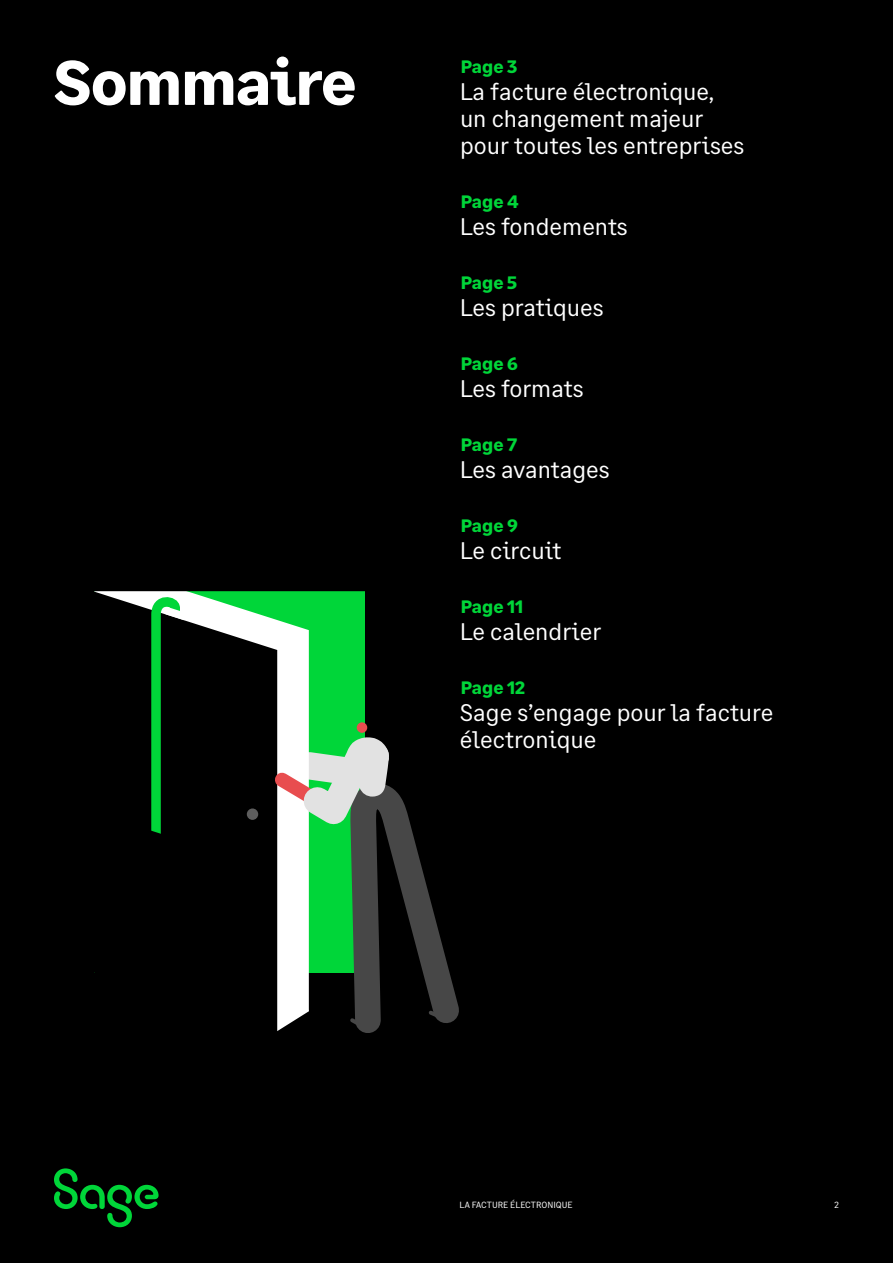
<style>
.page{position:relative;width:893px;height:1263px;background:#000}
.page>*{position:absolute;margin:0;border:0;box-sizing:border-box;transform-origin:0 0}
.t1{font:700 63px "Sage Text";letter-spacing:-.02em;color:#fff}
.t2{font:24px/27px "Sage Text";color:#fff}
.t3{font:700 18px "Sage Text";color:#00d639}
.t4{font:9px "Sage Text";color:#fff}
</style>
<div class="page">
<div style="left:94px;top:591px;width:271px;height:382px;background:#00d639"></div>
<svg style="left:277px;top:591px;width:32px;height:127px;fill:#fff"></svg>
<svg style="left:94px;top:591px;width:183px;height:382px;background:#101511"></svg>
<svg style="left:144px;top:597px;width:42px;height:247px"></svg>
<div style="left:247px;top:808px;width:11px;height:12px;background:#5e5e5e;border-radius:50%"></div>
<svg style="left:254px;top:718px;width:205px;height:315px"></svg>
<svg style="left:54px;top:1168px;width:105px;height:59px"></svg>
<h1 class="t1" style="left:54px;top:43px;width:305px">Sommaire</h1>
<p class="t3" style="left:461px;top:56px;width:58px">Page 3</p>
<p class="t2" style="left:460px;top:79px;width:286px">La facture électronique, un changement majeur pour toutes les entreprises</p>
<p class="t3" style="left:461px;top:191px;width:60px">Page 4</p>
<p class="t2" style="left:460px;top:214px;width:170px">Les fondements</p>
<p class="t3" style="left:461px;top:272px;width:58px">Page 5</p>
<p class="t2" style="left:460px;top:295px;width:145px">Les pratiques</p>
<p class="t3" style="left:461px;top:353px;width:59px">Page 6</p>
<p class="t2" style="left:460px;top:376px;width:125px">Les formats</p>
<p class="t3" style="left:461px;top:434px;width:58px">Page 7</p>
<p class="t2" style="left:460px;top:457px;width:151px">Les avantages</p>
<p class="t3" style="left:461px;top:515px;width:59px">Page 9</p>
<p class="t2" style="left:460px;top:538px;width:103px">Le circuit</p>
<p class="t3" style="left:461px;top:596px;width:64px">Page 11</p>
<p class="t2" style="left:460px;top:619px;width:143px">Le calendrier</p>
<p class="t3" style="left:461px;top:677px;width:66px">Page 12</p>
<p class="t2" style="left:460px;top:700px;width:315px">Sage s’engage pour la facture électronique</p>
<p class="t4" style="left:460px;top:1200px;width:115px">LA FACTURE ÉLECTRONIQUE</p>
<p class="t4" style="left:834px;top:1200px;width:6px">2</p>
</div>
